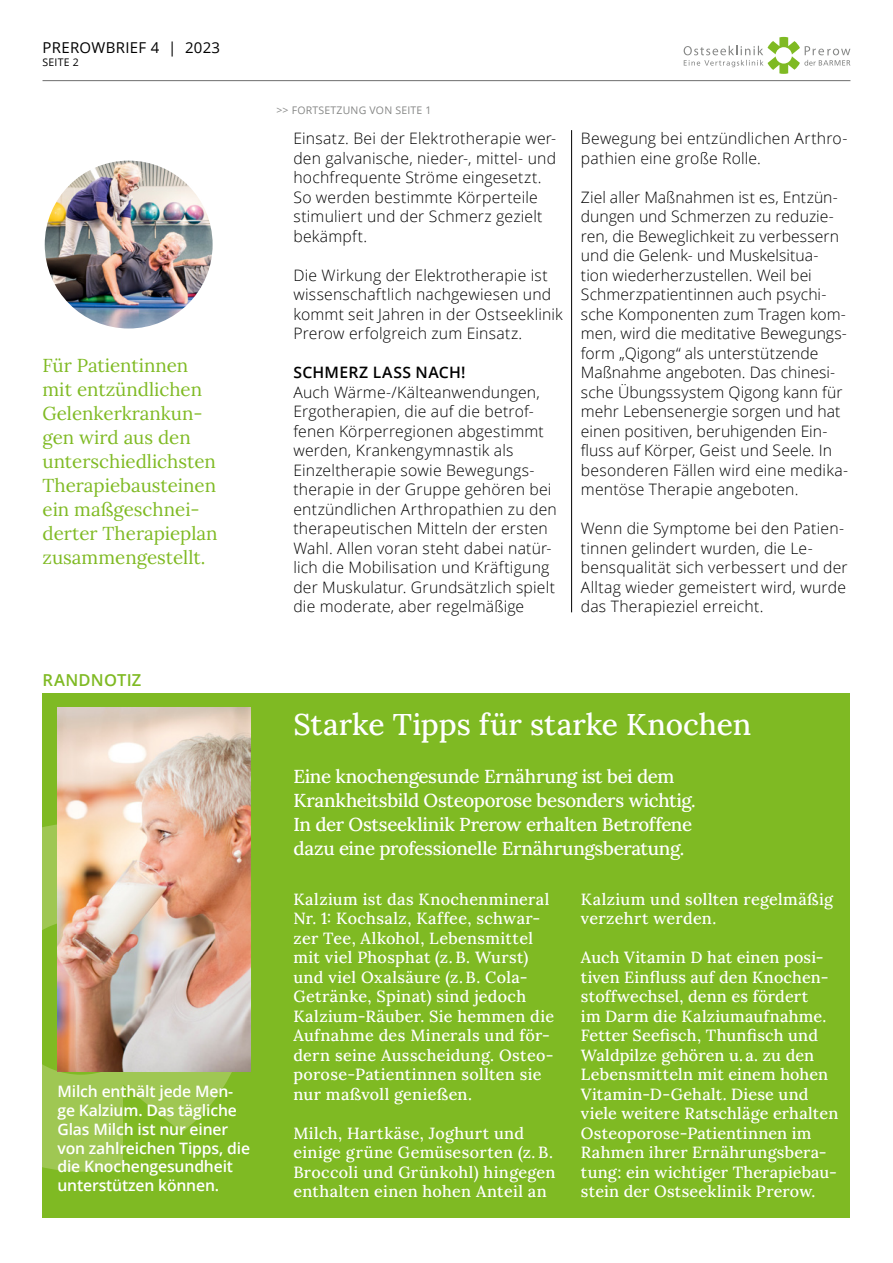
<style>
.page{position:relative;width:893px;height:1263px;background:#fff}
.page>*{position:absolute;margin:0;border:0;box-sizing:border-box;transform-origin:0 0}
.t1{font:30px "Lora";letter-spacing:-.005em;color:#fff}
.t2{font:18.75px/24px "Lora";letter-spacing:-.02em;color:#fff}
.t3{font:18.75px/24px "Lora";color:#7fba23}
.t4{font:600 16.5px "Open Sans";letter-spacing:.01em;color:#7fba23}
.t5{font:16.2px/19.5px "Lora";letter-spacing:.015em;color:#fff}
.t6{font:300 15.75px/19.5px "Open Sans";letter-spacing:.01em;color:#000}
.t7{font:600 15.75px/18.9px "Open Sans";letter-spacing:-.01em;color:#fff}
.t8{font:600 15.75px "Open Sans";letter-spacing:.015em;color:#000}
.t9{font:15px "Open Sans";letter-spacing:.02em;color:#000}
.t10{font:10.5px "Open Sans";letter-spacing:.02em;color:#868786}
.t11{font:10.5px "Open Sans";letter-spacing:.02em;color:#000}
</style>
<div class="page">
<hr style="left:43px;top:80px;width:807px;height:1px;background:#6e6e6e">
<svg style="left:684px;top:37px;width:166px;height:37px"></svg>
<div style="left:43px;top:693px;width:807px;height:525px;background:#7fba23"></div>
<svg style="left:43px;top:1065px;width:191px;height:106px"></svg>
<svg style="left:43px;top:824px;width:14px;height:106px"></svg>
<hr style="left:571px;top:130px;width:1px;height:482px;background:#000">
<img style="left:57px;top:708px;width:193px;height:363px">
<img style="left:44px;top:160px;width:170px;height:170px;border-radius:85px">
<p class="t9" style="left:43px;top:38px;width:179px">PREROWBRIEF 4 | 2023</p>
<p class="t11" style="left:43px;top:55px;width:38px">SEITE 2</p>
<p class="t3" style="left:43px;top:352px;width:177px">Für Patientinnen mit entzündlichen<br>Gelenkerkrankun&shy;gen wird aus den unterschiedlichsten<br>Therapiebausteinen ein maßgeschnei&shy;derter Therapieplan zusammengestellt.</p>
<p class="t4" style="left:43px;top:668px;width:100px">RANDNOTIZ</p>
<p class="t7" style="left:57px;top:1081px;width:194px">Milch enthält jede Men&shy;ge Kalzium. Das tägliche<br>Glas Milch ist nur einer von zahlreichen Tipps, die die Knochengesundheit unterstützen können.</p>
<p class="t10" style="left:276px;top:103px;width:157px">&gt;&gt; FORTSETZUNG VON SEITE 1</p>
<p class="t6" style="left:293px;top:128px;width:264px">Einsatz. Bei der Elektrotherapie wer&shy;den galvanische, nieder-, mittel- und hochfrequente Ströme eingesetzt.<br>So werden bestimmte Körperteile stimuliert und der Schmerz gezielt bekämpft.</p>
<p class="t6" style="left:293px;top:265px;width:271px">Die Wirkung der Elektrotherapie ist wissenschaftlich nachgewiesen und kommt seit Jahren in der Ostseeklinik Prerow erfolgreich zum Einsatz.</p>
<p class="t8" style="left:293px;top:362px;width:174px">SCHMERZ LASS NACH!</p>
<p class="t6" style="left:293px;top:382px;width:265px">Auch Wärme-/Kälteanwendungen, Ergotherapien, die auf die betrof&shy;fenen Körperregionen abgestimmt werden, Krankengymnastik als Einzeltherapie sowie Bewegungs&shy;therapie in der Gruppe gehören bei entzündlichen Arthropathien zu den therapeutischen Mitteln der ersten Wahl. Allen voran steht dabei natür&shy;lich die Mobilisation und Kräftigung der Muskulatur. Grundsätzlich spielt die moderate, aber regelmäßige</p>
<p class="t6" style="left:581px;top:128px;width:268px">Bewegung bei entzündlichen Arthro&shy;pathien eine große Rolle.</p>
<p class="t6" style="left:581px;top:187px;width:269px">Ziel aller Maßnahmen ist es, Entzün&shy;dungen und Schmerzen zu reduzie&shy;ren, die Beweglichkeit zu verbessern und die Gelenk- und Muskelsitua&shy;tion wiederherzustellen. Weil bei Schmerzpatientinnen auch psychi&shy;sche Komponenten zum Tragen kom&shy;men, wird die meditative Bewegungs&shy;form „Qigong“ als unterstützende Maßnahme angeboten. Das chinesi&shy;sche Übungssystem Qigong kann für mehr Lebensenergie sorgen und hat einen positiven, beruhigenden Ein&shy;fluss auf Körper, Geist und Seele. In besonderen Fällen wird eine medika&shy;mentöse Therapie angeboten.</p>
<p class="t6" style="left:581px;top:518px;width:268px">Wenn die Symptome bei den Patien&shy;tinnen gelindert wurden, die Le&shy;bensqualität sich verbessert und der Alltag wieder gemeistert wird, wurde das Therapieziel erreicht.</p>
<h1 class="t1" style="left:293px;top:701px;width:459px">Starke Tipps für starke Knochen</h1>
<p class="t2" style="left:293px;top:763px;width:404px">Eine knochengesunde Ernährung ist bei dem Krankheitsbild Osteoporose besonders wichtig.<br>In der Ostseeklinik Prerow erhalten Betroffene dazu eine professionelle Ernährungsberatung.</p>
<p class="t5" style="left:293px;top:888px;width:262px">Kalzium ist das Knochenmineral<br>Nr. 1: Kochsalz, Kaffee, schwar&shy;zer Tee, Alkohol, Lebensmittel mit viel Phosphat (z. B. Wurst) und viel Oxalsäure (z. B. Cola-<br>Getränke, Spinat) sind jedoch<br>Kalzium-Räuber. Sie hemmen die<br>Aufnahme des Minerals und för&shy;dern seine Ausscheidung. Osteo&shy;porose-Patientinnen sollten sie nur maßvoll genießen.</p>
<p class="t5" style="left:293px;top:1122px;width:264px">Milch, Hartkäse, Joghurt und einige grüne Gemüsesorten (z. B.<br>Broccoli und Grünkohl) hingegen enthalten einen hohen Anteil an</p>
<p class="t5" style="left:581px;top:888px;width:254px">Kalzium und sollten regelmäßig verzehrt werden.</p>
<p class="t5" style="left:581px;top:947px;width:259px">Auch Vitamin D hat einen posi&shy;tiven Einfluss auf den Knochen&shy;stoffwechsel, denn es fördert<br>im Darm die Kalziumaufnahme.<br>Fetter Seefisch, Thunfisch und<br>Waldpilze gehören u. a. zu den<br>Lebensmitteln mit einem hohen<br>Vitamin-D-Gehalt. Diese und viele weitere Ratschläge erhalten<br>Osteoporose-Patientinnen im<br>Rahmen ihrer Ernährungsbera&shy;tung: ein wichtiger Therapiebau&shy;stein der Ostseeklinik Prerow.</p>
</div>
